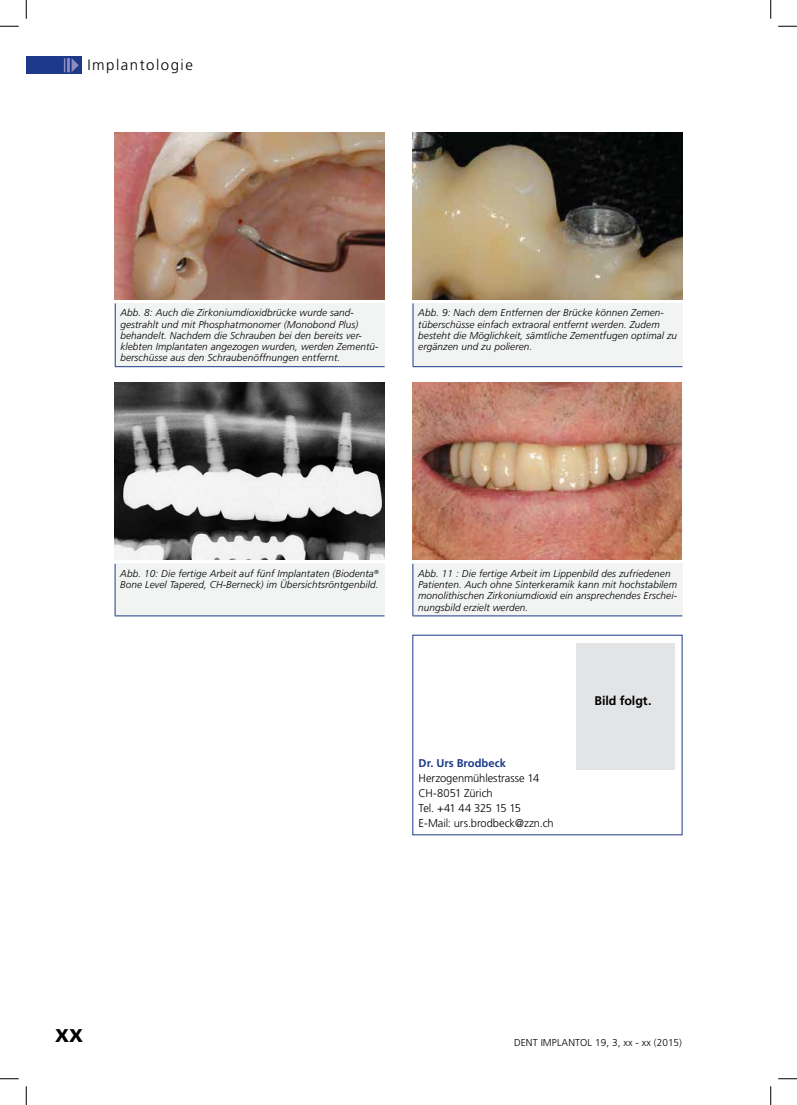
<style>
.page{position:relative;width:797px;height:1105px;background:#fff}
.page>*{position:absolute;margin:0;border:0;box-sizing:border-box;transform-origin:0 0}
.t1{font:700 25px "Frutiger";color:#000}
.t2{font:300 15px "Frutiger";letter-spacing:.1em;color:#000}
.t3{font:700 12.5px "Frutiger";letter-spacing:-.005em;color:#000}
.t4{font:300 11.25px/15px "Frutiger";letter-spacing:-.005em;color:#000}
.t5{font:700 11.25px "Frutiger";letter-spacing:.005em;color:#1c3a89}
.t6{font:italic 300 10px/11.2px "Frutiger";letter-spacing:.01em;color:#000}
.t7{font:300 10px "Frutiger";letter-spacing:.01em;color:#000}
</style>
<div class="page">
<div style="left:26px;top:56px;width:56px;height:18px;background:#1c3a89"></div>
<svg style="left:64px;top:58px;width:1px;height:14px"></svg>
<hr style="left:67px;top:58px;width:3px;height:14px;background:#8f8bbd">
<svg style="left:72px;top:58px;width:7px;height:14px"></svg>
<img style="left:115px;top:133px;width:269px;height:166px">
<div style="left:115px;top:303px;width:269px;height:64px;background:#f2f3f3"></div>
<hr style="left:115px;top:303px;width:1px;height:63px;background:#1c3a89">
<hr style="left:115px;top:366px;width:269px;height:1px;background:#1c3a89">
<img style="left:412px;top:133px;width:270px;height:166px">
<div style="left:413px;top:303px;width:269px;height:64px;background:#f2f3f3"></div>
<hr style="left:412px;top:303px;width:1px;height:63px;background:#1c3a89">
<hr style="left:412px;top:366px;width:270px;height:1px;background:#1c3a89">
<img style="left:115px;top:382px;width:269px;height:178px">
<div style="left:115px;top:564px;width:269px;height:52px;background:#f2f3f3"></div>
<hr style="left:115px;top:564px;width:1px;height:52px;background:#1c3a89">
<hr style="left:115px;top:616px;width:269px;height:1px;background:#1c3a89">
<img style="left:412px;top:382px;width:270px;height:178px">
<div style="left:413px;top:564px;width:269px;height:52px;background:#f2f3f3"></div>
<hr style="left:412px;top:564px;width:1px;height:52px;background:#1c3a89">
<hr style="left:412px;top:616px;width:270px;height:1px;background:#1c3a89">
<div style="left:576px;top:643px;width:98px;height:126px;background:#e3e4e6"></div>
<svg style="left:0;top:25px;width:19px;height:2px"></svg>
<svg style="left:778px;top:25px;width:19px;height:2px"></svg>
<svg style="left:0;top:1078px;width:19px;height:1px"></svg>
<svg style="left:778px;top:1078px;width:19px;height:1px"></svg>
<svg style="left:25px;top:0;width:2px;height:19px"></svg>
<svg style="left:25px;top:1086px;width:2px;height:19px"></svg>
<svg style="left:770px;top:0;width:1px;height:19px"></svg>
<svg style="left:770px;top:1086px;width:1px;height:19px"></svg>
<h2 class="t2" style="left:87px;top:57px;width:107px">Implantologie</h2>
<p class="t6" style="left:120px;top:307px;width:260px">Abb. 8: Auch die Zirkoniumdioxidbrücke wurde sand&shy;gestrahlt und mit Phosphatmonomer (Monobond Plus) behandelt. Nachdem die Schrauben bei den bereits ver&shy;klebten Implantaten angezogen wurden, werden Zementü&shy;berschüsse aus den Schraubenöffnungen entfernt.</p>
<p class="t6" style="left:418px;top:307px;width:260px">Abb. 9: Nach dem Entfernen der Brücke können Zemen&shy;tüberschüsse einfach extraoral entfernt werden. Zudem besteht die Möglichkeit, sämtliche Zementfugen optimal zu ergänzen und zu polieren.</p>
<p class="t6" style="left:120px;top:568px;width:260px">Abb. 10: Die fertige Arbeit auf fünf Implantaten (Biodenta<sup>®<br></sup>Bone Level Tapered, CH-Berneck) im Übersichtsröntgenbild.</p>
<p class="t6" style="left:418px;top:568px;width:260px">Abb. 11 : Die fertige Arbeit im Lippenbild des zufriedenen Patienten. Auch ohne Sinterkeramik kann mit hochstabilem monolithischen Zirkoniumdioxid ein ansprechendes Erschei&shy;nungsbild erzielt werden.</p>
<h1 class="t1" style="left:55px;top:1019px;width:29px">xx</h1>
<p class="t5" style="left:418px;top:756px;width:89px">Dr. Urs Brodbeck</p>
<p class="t4" style="left:418px;top:770px;width:137px">Herzogenmühlestrasse 14<br>CH-8051 Zürich<br>Tel. +41 44 325 15 15<br>E-Mail: urs.brodbeck@zzn.ch</p>
<p class="t3" style="left:594px;top:693px;width:59px">Bild folgt.</p>
<p class="t7" style="left:514px;top:1037px;width:169px">DENT IMPLANTOL 19, 3, xx - xx (2015)</p>
</div>
